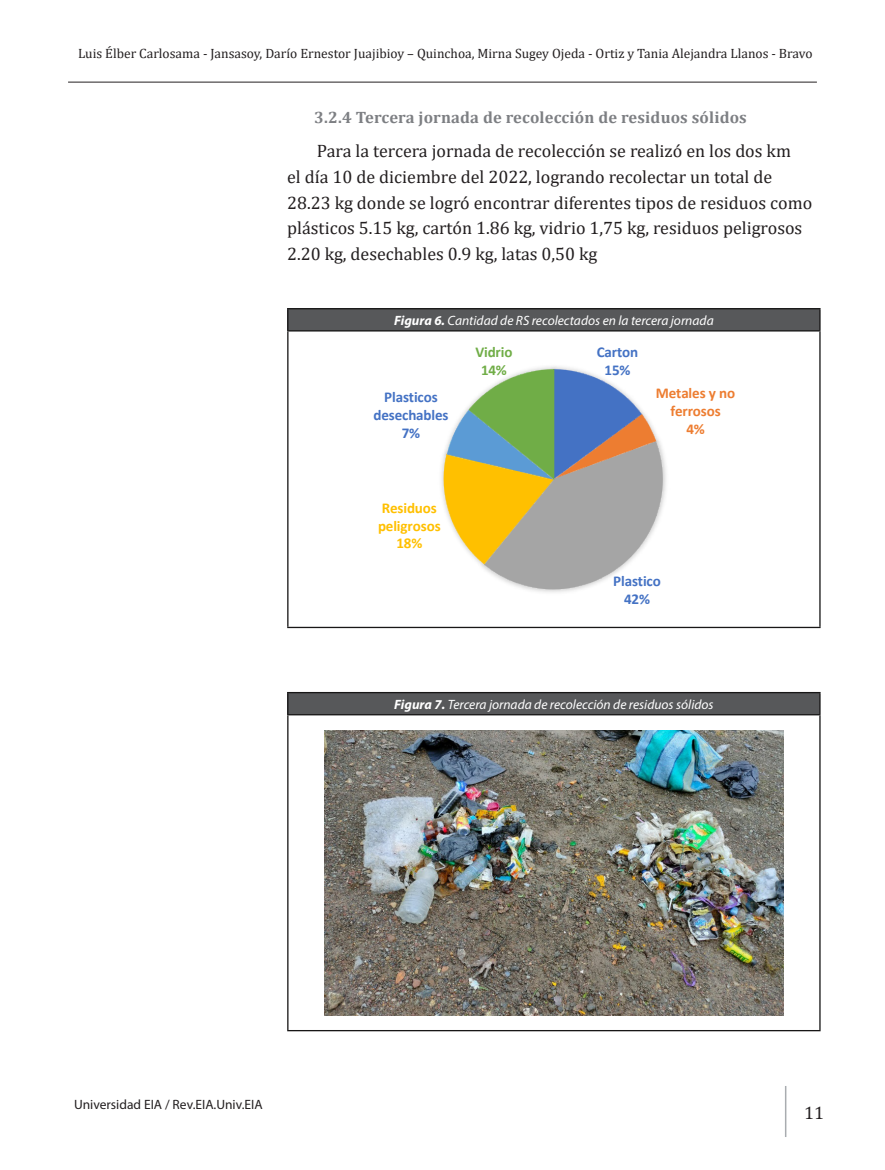
<style>
.page{position:relative;width:885px;height:1170px;background:#fff}
.page>*{position:absolute;margin:0;border:0;box-sizing:border-box;transform-origin:0 0}
.t1{font:18px/25.5px "Cambria";color:#231f20}
.Resumen{font:700 16.5px "Cambria";letter-spacing:.01em;color:#7d7f83}
.t2{font:700 15px/17.7px "Calibri";letter-spacing:-.01em;color:#4472c4;text-align:center}
.t3{font:700 15px/17.7px "Calibri";letter-spacing:-.01em;color:#ffc000;text-align:center}
.t4{font:700 15px/17.7px "Calibri";letter-spacing:-.01em;color:#ed7d31;text-align:center}
.t5{font:700 15px/17.7px "Calibri";letter-spacing:-.01em;color:#70ad47;text-align:center}
.t6{font:13.5px "Cambria";color:#231f20}
.t7{font:italic 13.5px "Myriad Pro";color:#fff}
.t8{font:13.5px "Myriad Pro";color:#231f20}
.s1{font-weight:700}
</style>
<div class="page">
<hr style="left:68px;top:82px;width:748px;height:1px;background:#231f20">
<hr style="left:784px;top:1085px;width:2px;height:51px;background:#a9acb0">
<div style="left:288px;top:309px;width:531px;height:22px;background:#57585a"></div>
<hr style="left:287px;top:308px;width:533px;height:1px;background:#181717">
<hr style="left:287px;top:330px;width:533px;height:1px;background:#181717">
<hr style="left:287px;top:626px;width:533px;height:2px;background:#181717">
<svg style="left:287px;top:309px;width:1px;height:21px"></svg>
<hr style="left:287px;top:331px;width:1px;height:295px;background:#181717">
<svg style="left:819px;top:309px;width:1px;height:21px"></svg>
<hr style="left:819px;top:331px;width:1px;height:295px;background:#181717">
<img style="left:526px;top:435px;width:140px;height:158px">
<img style="left:465px;top:366px;width:96px;height:43px">
<img style="left:468px;top:370px;width:174px;height:45px">
<img style="left:554px;top:415px;width:102px;height:26px">
<img style="left:483px;top:441px;width:179px;height:148px">
<img style="left:443px;top:453px;width:111px;height:111px">
<img style="left:446px;top:409px;width:108px;height:70px">
<div style="left:288px;top:692px;width:531px;height:22px;background:#57585a"></div>
<hr style="left:287px;top:692px;width:533px;height:1px;background:#181717">
<hr style="left:287px;top:714px;width:533px;height:1px;background:#181717">
<hr style="left:287px;top:1029px;width:533px;height:2px;background:#181717">
<svg style="left:287px;top:693px;width:1px;height:21px"></svg>
<hr style="left:287px;top:715px;width:1px;height:314px;background:#181717">
<svg style="left:819px;top:693px;width:1px;height:21px"></svg>
<hr style="left:819px;top:715px;width:1px;height:314px;background:#181717">
<img style="left:324px;top:730px;width:459px;height:285px">
<p class="t6" style="left:78px;top:45px;width:736px">Luis Élber Carlosama - Jansasoy, Darío Ernestor Juajibioy – Quinchoa, Mirna Sugey Ojeda - Ortiz y Tania Alejandra Llanos - Bravo</p>
<p class="Resumen" style="left:314px;top:106px;width:434px">3.2.4 Tercera jornada de recolección de residuos sólidos</p>
<p class="t1" style="left:287px;top:138px;width:526px;text-indent:30px">Para la tercera jornada de recolección se realizó en los dos km<br>el día 10 de diciembre del 2022, logrando recolectar un total de 28.23 kg donde se logró encontrar diferentes tipos de residuos como plásticos 5.15 kg, cartón 1.86 kg, vidrio 1,75 kg, residuos peligrosos 2.20 kg, desechables 0.9 kg, latas 0,50 kg</p>
<p class="t7" style="left:394px;top:312px;width:321px"><span class="s1">Figura 6.</span> Cantidad de RS recolectados en la tercera jornada</p>
<p class="t2" style="left:596px;top:343px;width:43px">Carton<br>15%</p>
<p class="t4" style="left:655px;top:384px;width:81px">Metales y no ferrosos<br>4%</p>
<p class="t5" style="left:475px;top:343px;width:39px">Vidrio<br>14%</p>
<p class="t2" style="left:373px;top:388px;width:76px">Plasticos desechables<br>7%</p>
<p class="t3" style="left:378px;top:499px;width:64px">Residuos peligrosos<br>18%</p>
<p class="t2" style="left:613px;top:572px;width:49px">Plastico<br>42%</p>
<p class="t7" style="left:394px;top:695px;width:321px"><span class="s1">Figura 7.</span> Tercera jornada de recolección de residuos sólidos</p>
<p class="t8" style="left:74px;top:1095px;width:190px">Universidad EIA / Rev.EIA.Univ.EIA</p>
<p class="t1" style="left:804px;top:1099px;width:21px">11</p>
</div>
